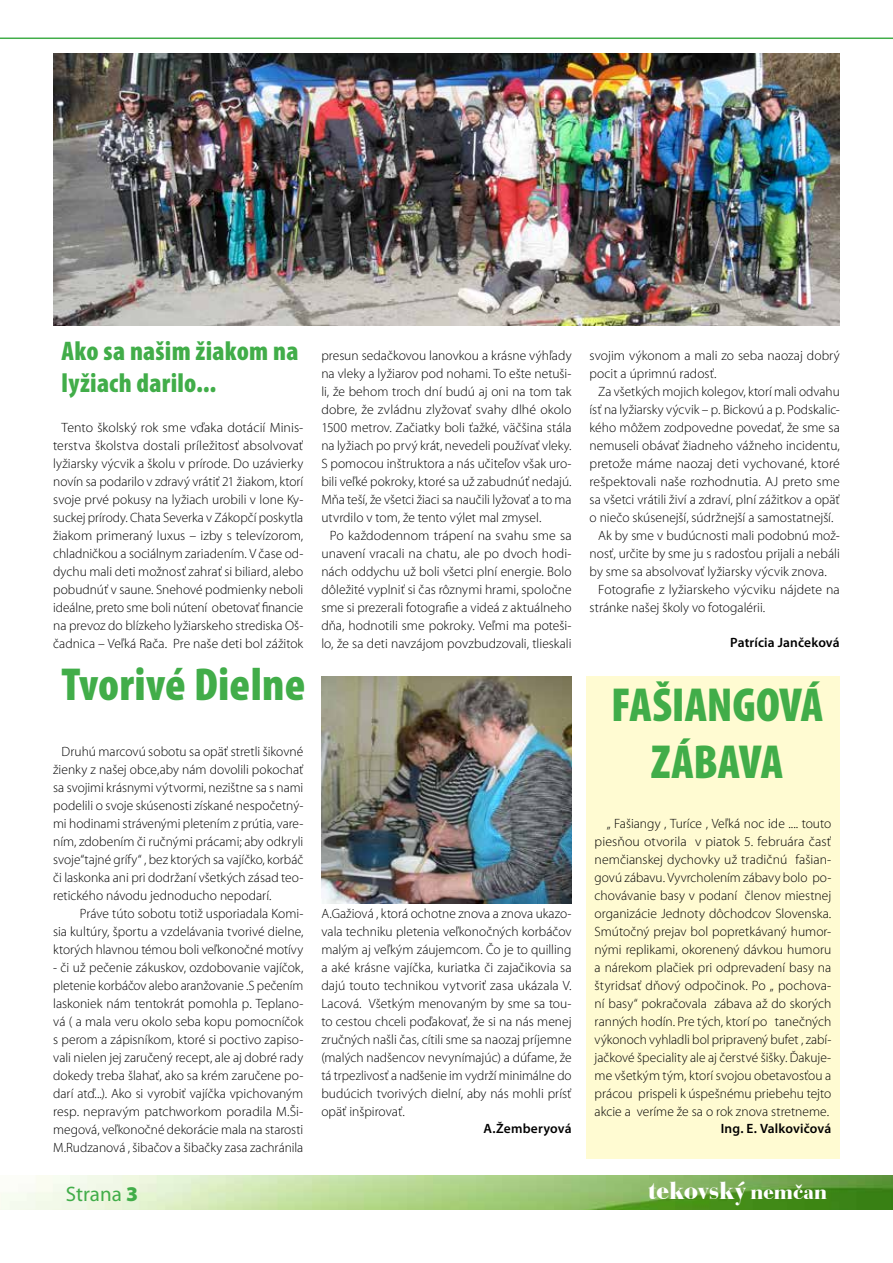
<style>
.page{position:relative;width:893px;height:1263px;background:#fff}
.page>*{position:absolute;margin:0;border:0;box-sizing:border-box;transform-origin:0 0}
.t1{font:900 condensed 48px/57.6px "Mini Pro";letter-spacing:-.005em;color:#41ad49;text-align:center}
.t2{font:900 condensed 46.5px "Mini Pro";letter-spacing:.005em;color:#41ad49}
.t3{font:900 condensed 27px/32.4px "Mini Pro";letter-spacing:.01em;color:#41ad49}
.t4{font:900 25.5px "Bauer Bodoni BT";color:#fff}
.t5{font:21px "Mini Pro";color:#41ad49}
.t6{font:300 13.5px/18px "Mini Pro";color:#000;text-align:justify}
.t7{font:600 13.5px "Mini Pro";letter-spacing:.01em;color:#000}
.s1{font-weight:900}
.s2{font-size:21px}
</style>
<div class="page">
<img style="left:0;top:1176px;width:893px;height:34px">
<hr style="left:0;top:38px;width:893px;height:1px;background:#41ad49">
<div style="left:586px;top:676px;width:254px;height:483px;background:#fffbd2"></div>
<img style="left:53px;top:53px;width:787px;height:272px">
<img style="left:321px;top:676px;width:251px;height:228px">
<h3 class="t3" style="left:62px;top:335px;width:238px">Ako sa našim žiakom na lyžiach darilo...</h3>
<p class="t6" style="left:53px;top:419px;width:252px;text-indent:9px">Tento školský rok sme vďaka dotácií Minis&shy;terstva školstva dostali príležitosť absolvovať lyžiarsky výcvik a školu v prírode. Do uzávierky novín sa podarilo v zdravý vrátiť 21 žiakom, ktorí svoje prvé pokusy na lyžiach urobili v lone Ky&shy;suckej prírody. Chata Severka v Zákopčí poskytla žiakom primeraný luxus – izby s televízorom, chladničkou a sociálnym zariadením. V čase od&shy;dychu mali deti možnosť zahrať si biliard, alebo pobudnúť v saune. Snehové podmienky neboli ideálne, preto sme boli nútení obetovať financie na prevoz do blízkeho lyžiarskeho strediska Oš&shy;čadnica – Veľká Rača. Pre naše deti bol zážitok</p>
<h2 class="t2" style="left:62px;top:658px;width:245px">Tvorivé Dielne</h2>
<p class="t6" style="left:321px;top:347px;width:252px">presun sedačkovou lanovkou a krásne výhľady na vleky a lyžiarov pod nohami. To ešte netuši&shy;li, že behom troch dní budú aj oni na tom tak dobre, že zvládnu zlyžovať svahy dlhé okolo 1500 metrov. Začiatky boli ťažké, väčšina stála na lyžiach po prvý krát, nevedeli používať vleky.<br>S pomocou inštruktora a nás učiteľov však uro&shy;bili veľké pokroky, ktoré sa už zabudnúť nedajú.<br>Mňa teší, že všetci žiaci sa naučili lyžovať a to ma utvrdilo v tom, že tento výlet mal zmysel.</p>
<p class="t6" style="left:321px;top:527px;width:252px;text-indent:9px">Po každodennom trápení na svahu sme sa unavení vracali na chatu, ale po dvoch hodi&shy;nách oddychu už boli všetci plní energie. Bolo dôležité vyplniť si čas rôznymi hrami, spoločne sme si prezerali fotografie a videá z aktuálneho dňa, hodnotili sme pokroky. Veľmi ma poteši&shy;lo, že sa deti navzájom povzbudzovali, tlieskali</p>
<p class="t6" style="left:53px;top:743px;width:252px;text-indent:9px">Druhú marcovú sobotu sa opäť stretli šikovné žienky z našej obce,aby nám dovolili pokochať sa svojimi krásnymi výtvormi, nezištne sa s nami podelili o svoje skúsenosti získané nespočetný&shy;mi hodinami strávenými pletením z prútia, vare&shy;ním, zdobením či ručnými prácami; aby odkryli svoje“tajné grífy“ , bez ktorých sa vajíčko, korbáč či laskonka ani pri dodržaní všetkých zásad teo&shy;retického návodu jednoducho nepodarí.</p>
<p class="t6" style="left:53px;top:905px;width:252px;text-indent:27px">Práve túto sobotu totiž usporiadala Komi&shy;sia kultúry, športu a vzdelávania tvorivé dielne, ktorých hlavnou témou boli veľkonočné motívy</p>
<p class="t6" style="left:53px;top:959px;width:252px">- či už pečenie zákuskov, ozdobovanie vajíčok, pletenie korbáčov alebo aranžovanie .S pečením laskoniek nám tentokrát pomohla p. Teplano&shy;vá ( a mala veru okolo seba kopu pomocníčok s perom a zápisníkom, ktoré si poctivo zapiso&shy;vali nielen jej zaručený recept, ale aj dobré rady dokedy treba šlahať, ako sa krém zaručene po&shy;darí atď...). Ako si vyrobiť vajíčka vpichovaným resp. nepravým patchworkom poradila M.Ši&shy;megová, veľkonočné dekorácie mala na starosti M.Rudzanová , šibačov a šibačky zasa zachránila</p>
<p class="t6" style="left:321px;top:905px;width:252px">A.Gažiová , ktorá ochotne znova a znova ukazo&shy;vala techniku pletenia veľkonočných korbáčov malým aj veľkým záujemcom. Čo je to quilling a aké krásne vajíčka, kuriatka či zajačikovia sa dajú touto technikou vytvoriť zasa ukázala V.<br>Lacová. Všetkým menovaným by sme sa tou&shy;to cestou chceli poďakovať, že si na nás menej zručných našli čas, cítili sme sa naozaj príjemne (malých nadšencov nevynímajúc) a dúfame, že tá trpezlivosť a nadšenie im vydrží minimálne do budúcich tvorivých dielní, aby nás mohli prísť opäť inšpirovať.</p>
<p class="t7" style="left:483px;top:1120px;width:90px">A.Žemberyová</p>
<p class="t6" style="left:590px;top:347px;width:252px">svojim výkonom a mali zo seba naozaj dobrý pocit a úprimnú radosť.</p>
<p class="t6" style="left:598px;top:383px;width:243px">Za všetkých mojich kolegov, ktorí mali odvahu</p>
<p class="t6" style="left:590px;top:401px;width:252px">ísť na lyžiarsky výcvik – p. Bickovú a p. Podskalic-</p>
<p class="t6" style="left:590px;top:419px;width:252px">kého môžem zodpovedne povedať, že sme sa</p>
<p class="t6" style="left:590px;top:437px;width:252px">nemuseli obávať žiadneho vážneho incidentu,</p>
<p class="t6" style="left:590px;top:455px;width:252px">pretože máme naozaj deti vychované, ktoré</p>
<p class="t6" style="left:590px;top:473px;width:252px">rešpektovali naše rozhodnutia. AJ preto sme</p>
<p class="t6" style="left:590px;top:491px;width:252px">sa všetci vrátili živí a zdraví, plní zážitkov a opäť</p>
<p class="t6" style="left:590px;top:509px;width:245px">o niečo skúsenejší, súdržnejší a samostatnejší.</p>
<p class="t6" style="left:598px;top:527px;width:243px">Ak by sme v budúcnosti mali podobnú mož-</p>
<p class="t6" style="left:590px;top:545px;width:252px">nosť, určite by sme ju s radosťou prijali a nebáli</p>
<p class="t6" style="left:590px;top:563px;width:239px">by sme sa absolvovať lyžiarsky výcvik znova.</p>
<p class="t6" style="left:598px;top:581px;width:243px">Fotografie z lyžiarskeho výcviku nájdete na</p>
<p class="t6" style="left:590px;top:599px;width:177px">stránke našej školy vo fotogalérii.</p>
<p class="t7" style="left:730px;top:635px;width:111px">Patrícia Jančeková</p>
<h1 class="t1" style="left:611px;top:676px;width:214px">FAŠIANGOVÁ<br>ZÁBAVA</h1>
<p class="t6" style="left:595px;top:815px;width:238px;text-indent:12px">„ Fašiangy , Turíce , Veľká noc ide .... touto piesňou otvorila v piatok 5. februára časť nemčianskej dychovky už tradičnú fašian&shy;govú zábavu. Vyvrcholením zábavy bolo po&shy;chovávanie basy v podaní členov miestnej organizácie Jednoty dôchodcov Slovenska.<br>Smútočný prejav bol popretkávaný humor&shy;nými replikami, okorenený dávkou humoru a nárekom plačiek pri odprevadení basy na štyridsať dňový odpočinok. Po „ pochova&shy;ní basy“ pokračovala zábava až do skorých ranných hodín. Pre tých, ktorí po tanečných výkonoch vyhladli bol pripravený bufet , zabí&shy;jačkové špeciality ale aj čerstvé šišky. Ďakuje&shy;me všetkým tým, ktorí svojou obetavosťou a prácou prispeli k úspešnému priebehu tejto akcie a veríme že sa o rok znova stretneme.</p>
<p class="t7" style="left:721px;top:1120px;width:112px">Ing. E. Valkovičová</p>
<h3 class="t5" style="left:66px;top:1182px;width:74px">Strana <span class="s1">3</span></h3>
<h3 class="t4" style="left:648px;top:1175px;width:180px">tekovský <span class="s2">nemčan</span></h3>
</div>
